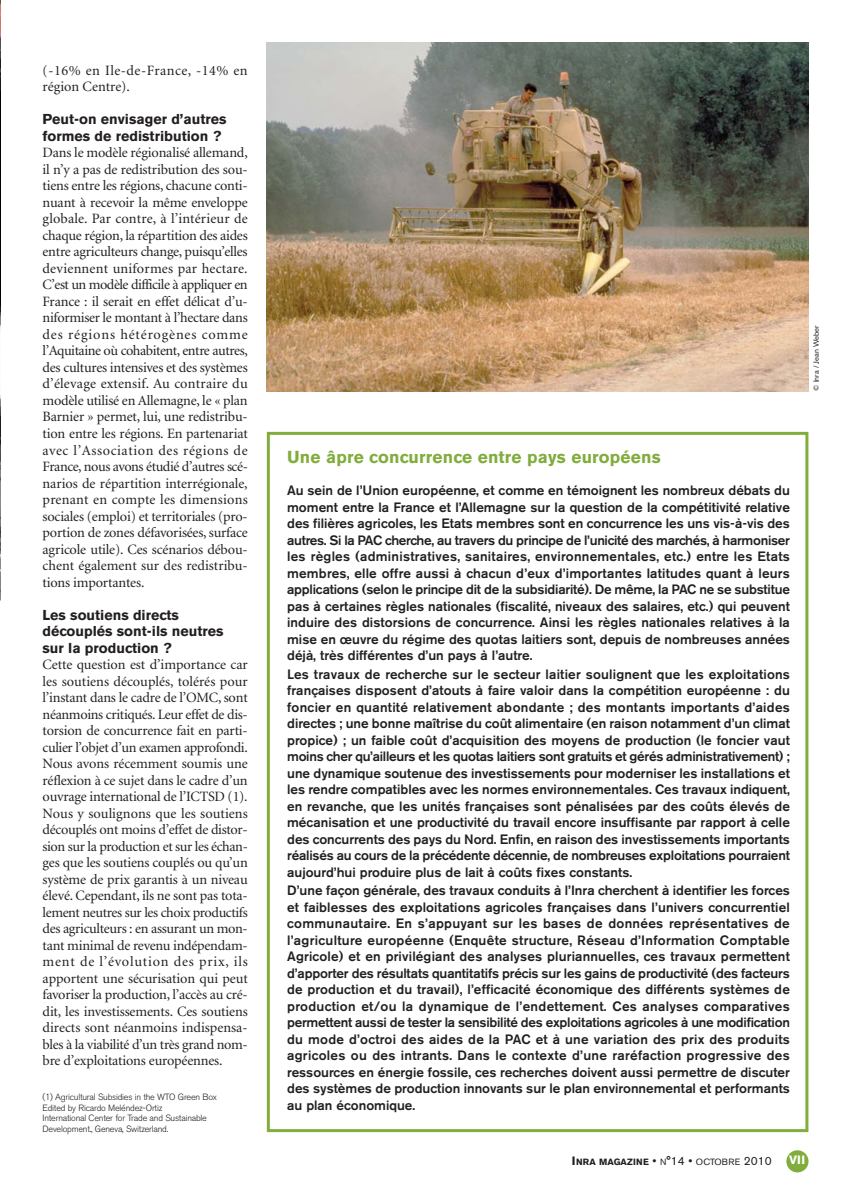
<style>
.page{position:relative;width:851px;height:1191px;background:#fff}
.page>*{position:absolute;margin:0;border:0;box-sizing:border-box;transform-origin:0 0}
.t1{font:700 17.25px "Akzidenz Grotesk BE";letter-spacing:.01em;color:#80ad3c}
.t2{font:14.25px/16.5px "Minion";letter-spacing:-.01em;color:#231f20;text-align:justify}
.t3{font:700 14.25px/16.5px "Akzidenz Grotesk BE";color:#231f20}
.t4{font:14.25px/16.5px "Minion";letter-spacing:.02em;color:#231f20}
.t5{font:500 13.5px/16.5px "Akzidenz Grotesk BE";color:#231f20;text-align:justify}
.t6{font:700 12px "Akzidenz Grotesk BE";color:#fff}
.t7{font:300 9px/10.5px "Akzidenz Grotesk BE";letter-spacing:-.025em;color:#231f20}
.t8{font:700 9px "Akzidenz Grotesk BE";letter-spacing:.02em;color:#231f20}
.t9{font:7.5px "Akzidenz Grotesk BE";color:#231f20}
.s1{font-size:12px}
.s2{font-weight:400;font-size:12px}
.s3{font-weight:400}
</style>
<div class="page">
<div style="left:786px;top:1150px;width:22px;height:22px;background:#80ad3c;border-radius:50%"></div>
<img style="left:0;top:0;width:1px;height:600px">
<img style="left:267px;top:43px;width:541px;height:349px">
<div style="left:267px;top:432px;width:541px;height:700px;border:3px solid #80ad3c"></div>
<p class="t4" style="left:43px;top:63px;width:206px">(-16% en Ile-de-France, -14% en région Centre).</p>
<p class="t3" style="left:43px;top:112px;width:185px">Peut-on envisager d’autres formes de redistribution ?</p>
<p class="t2" style="left:43px;top:146px;width:207px">Dans le modèle régionalisé allemand, il n’y a pas de redistribution des sou&shy;tiens entre les régions, chacune conti&shy;nuant à recevoir la même enveloppe globale. Par contre, à l’intérieur de chaque région, la répartition des aides entre agriculteurs change, puisqu’elles deviennent uniformes par hectare.<br>C’est un modèle difficile à appliquer en France : il serait en effet délicat d’u&shy;niformiser le montant à l’hectare dans des régions hétérogènes comme l’Aquitaine où cohabitent, entre autres, des cultures intensives et des systèmes d’élevage extensif. Au contraire du modèle utilisé en Allemagne, le « plan Barnier » permet, lui, une redistribu&shy;tion entre les régions. En partenariat avec l’Association des régions de France, nous avons étudié d’autres scé&shy;narios de répartition interrégionale, prenant en compte les dimensions sociales (emploi) et territoriales (pro&shy;portion de zones défavorisées, surface agricole utile). Ces scénarios débou&shy;chent également sur des redistribu&shy;tions importantes.</p>
<p class="t3" style="left:43px;top:607px;width:182px">Les soutiens directs découplés sont-ils neutres sur la production ?</p>
<p class="t2" style="left:43px;top:657px;width:207px">Cette question est d’importance car les soutiens découplés, tolérés pour l’instant dans le cadre de l’OMC, sont néanmoins critiqués. Leur effet de dis&shy;torsion de concurrence fait en parti&shy;culier l’objet d’un examen approfondi.<br>Nous avons récemment soumis une réflexion à ce sujet dans le cadre d’un ouvrage international de l’ICTSD (1).<br>Nous y soulignons que les soutiens découplés ont moins d’effet de distor&shy;sion sur la production et sur les échan&shy;ges que les soutiens couplés ou qu’un système de prix garantis à un niveau élevé. Cependant, ils ne sont pas tota&shy;lement neutres sur les choix productifs des agriculteurs : en assurant un mon&shy;tant minimal de revenu indépendam&shy;ment de l’évolution des prix, ils apportent une sécurisation qui peut favoriser la production, l’accès au cré&shy;dit, les investissements. Ces soutiens directs sont néanmoins indispensa&shy;bles à la viabilité d’un très grand nom&shy;bre d’exploitations européennes.</p>
<p class="t7" style="left:43px;top:1093px;width:176px">(1) Agricultural Subsidies in the WTO Green Box Edited by Ricardo Meléndez-Ortiz<br>International Center for Trade and Sustainable Development., Geneva, Switzerland.</p>
<p class="t9" style="left:813px;top:391px;width:67px;rotate:-90deg">© Inra / Jean Weber</p>
<p class="t1" style="left:287px;top:451px;width:375px">Une âpre concurrence entre pays européens</p>
<p class="t5" style="left:287px;top:483px;width:504px">Au sein de l’Union européenne, et comme en témoignent les nombreux débats du moment entre la France et l’Allemagne sur la question de la compétitivité relative des filières agricoles, les Etats membres sont en concurrence les uns vis-à-vis des autres. Si la PAC cherche, au travers du principe de l’unicité des marchés, à harmoniser les règles (administratives, sanitaires, environnementales, etc.) entre les Etats membres, elle offre aussi à chacun d’eux d’importantes latitudes quant à leurs applications (selon le principe dit de la subsidiarité). De même, la PAC ne se substitue pas à certaines règles nationales (fiscalité, niveaux des salaires, etc.) qui peuvent induire des distorsions de concurrence. Ainsi les règles nationales relatives à la mise en œuvre du régime des quotas laitiers sont, depuis de nombreuses années déjà, très différentes d’un pays à l’autre.</p>
<p class="t5" style="left:287px;top:667px;width:504px">Les travaux de recherche sur le secteur laitier soulignent que les exploitations françaises disposent d’atouts à faire valoir dans la compétition européenne : du foncier en quantité relativement abondante ; des montants importants d’aides directes ; une bonne maîtrise du coût alimentaire (en raison notamment d’un climat propice) ; un faible coût d’acquisition des moyens de production (le foncier vaut moins cher qu’ailleurs et les quotas laitiers sont gratuits et gérés administrativement) ; une dynamique soutenue des investissements pour moderniser les installations et les rendre compatibles avec les normes environnementales. Ces travaux indiquent, en revanche, que les unités françaises sont pénalisées par des coûts élevés de mécanisation et une productivité du travail encore insuffisante par rapport à celle des concurrents des pays du Nord. Enfin, en raison des investissements importants réalisés au cours de la précédente décennie, de nombreuses exploitations pourraient aujourd’hui produire plus de lait à coûts fixes constants.</p>
<p class="t5" style="left:287px;top:883px;width:504px">D’une façon générale, des travaux conduits à l’Inra cherchent à identifier les forces et faiblesses des exploitations agricoles françaises dans l’univers concurrentiel communautaire. En s’appuyant sur les bases de données représentatives de l’agriculture européenne (Enquête structure, Réseau d’Information Comptable Agricole) et en privilégiant des analyses pluriannuelles, ces travaux permettent d’apporter des résultats quantitatifs précis sur les gains de productivité (des facteurs de production et du travail), l’efficacité économique des différents systèmes de production et/ou la dynamique de l’endettement. Ces analyses comparatives permettent aussi de tester la sensibilité des exploitations agricoles à une modification du mode d’octroi des aides de la PAC et à une variation des prix des produits agricoles ou des intrants. Dans le contexte d’une raréfaction progressive des ressources en énergie fossile, ces recherches doivent aussi permettre de discuter des systèmes de production innovants sur le plan environnemental et performants au plan économique.</p>
<p class="t8" style="left:572px;top:1158px;width:201px"><span class="s1">I</span>NRA MAGAZINE <span class="s2">•</span> <span class="s3">N</span><span class="s2">°14 •</span> <span class="s3">OCTOBRE</span> <span class="s2">2010</span></p>
<p class="t6" style="left:789px;top:1156px;width:18px">VII</p>
</div>
